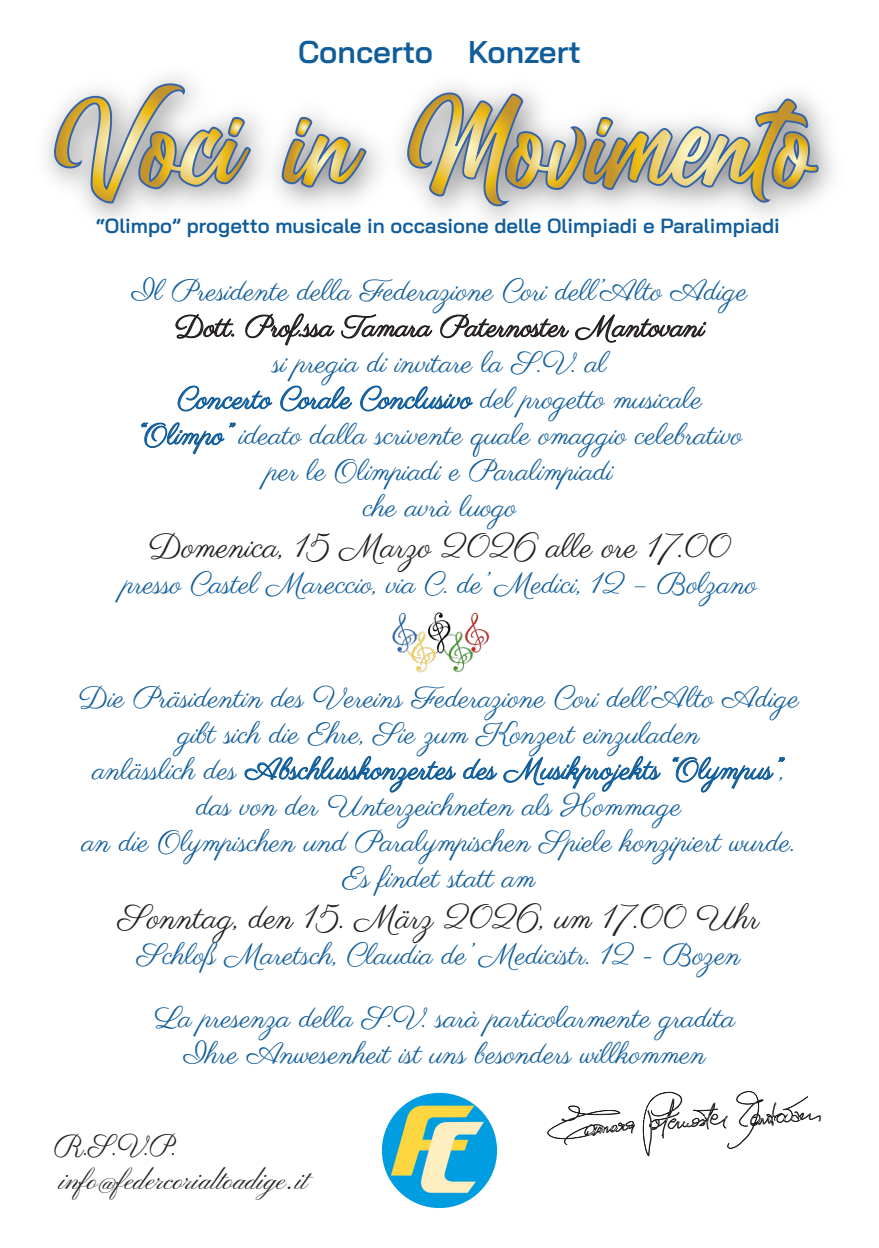
<style>
.page{position:relative;width:879px;height:1248px;background:#fff}
.page>*{position:absolute;margin:0;border:0;box-sizing:border-box;transform-origin:0 0}
.t1{font:34px "Parisienne";color:#231f20}
.t2{font:600 31.4px "Bai Jamjuree";color:#105d9b}
.t3{font:30px/36px "Parisienne";color:#105d9b;text-align:center}
.t4{font:30px "Parisienne";color:#231f20}
.t5{font:30px "Parisienne";color:#231f20;scale:.94 1}
.t6{font:28px "Pinyon Script";color:#231f20}
.t7{font:600 20.4px "Bai Jamjuree";color:#105d9b}
</style>
<div class="page">
<img style="left:46px;top:76px;width:787px;height:146px">
<svg style="left:55px;top:82px;width:196px;height:123px"></svg>
<svg style="left:281px;top:115px;width:86px;height:74px"></svg>
<svg style="left:406px;top:92px;width:414px;height:115px"></svg>
<svg style="left:244px;top:756px;width:212px;height:36px"></svg>
<svg style="left:463px;top:758px;width:34px;height:22px"></svg>
<svg style="left:503px;top:756px;width:158px;height:35px"></svg>
<svg style="left:672px;top:756px;width:113px;height:36px"></svg>
<svg style="left:175px;top:314px;width:59px;height:25px"></svg>
<svg style="left:245px;top:313px;width:90px;height:33px"></svg>
<svg style="left:341px;top:314px;width:91px;height:24px"></svg>
<svg style="left:440px;top:313px;width:129px;height:25px"></svg>
<svg style="left:575px;top:314px;width:131px;height:29px"></svg>
<svg style="left:178px;top:385px;width:95px;height:26px"></svg>
<svg style="left:280px;top:385px;width:72px;height:26px"></svg>
<svg style="left:360px;top:385px;width:113px;height:26px"></svg>
<svg style="left:141px;top:422px;width:95px;height:33px"></svg>
<svg style="left:547px;top:1105px;width:88px;height:39px"></svg>
<svg style="left:643px;top:1091px;width:178px;height:65px"></svg>
<img style="left:382px;top:1092px;width:115px;height:115px;border-radius:58px">
<img style="left:392px;top:612px;width:98px;height:61px">
<p class="t2" style="left:298px;top:34px;width:284px">Concerto Konzert</p>
<p class="t7" style="left:96px;top:214px;width:685px">“Olimpo” progetto musicale in occasione delle Olimpiadi e Paralimpiadi</p>
<p class="t3" style="left:132px;top:275px;width:617px">Il Presidente della Federazione Cori dell’Alto Adige</p>
<p class="t4" style="left:175px;top:308px;width:531px">Dott. Prof.ssa Tamara Paternoster Mantovani</p>
<p class="t3" style="left:137px;top:347px;width:607px">si pregia di invitare la S.V. al<br>Concerto Corale Conclusivo del progetto musicale “Olimpo” ideato dalla scrivente quale omaggio celebrativo per le Olimpiadi e Paralimpiadi<br>che avrà luogo</p>
<p class="t1" style="left:149px;top:526px;width:583px">Domenica, 15 Marzo 2026 alle ore 17.00</p>
<p class="t3" style="left:123px;top:568px;width:635px">presso Castel Mareccio, via C. de’ Medici, 12 – Bolzano</p>
<p class="t3" style="left:79px;top:681px;width:722px">Die Präsidentin des Vereins Federazione Cori dell’Alto Adige gibt sich die Ehre, Sie zum Konzert einzuladen<br>anlässlich des Abschlusskonzertes des Musikprojekts “Olympus”, das von der Unterzeichneten als Hommage<br>an die Olympischen und Paralympischen Spiele konzipiert wurde.<br>Es findet statt am</p>
<p class="t1" style="left:118px;top:896px;width:643px">Sonntag, den 15. März 2026, um 17.00 Uhr</p>
<p class="t3" style="left:137px;top:924px;width:605px;line-height:63.2px">Schloß Maretsch, Claudia de’ Medicistr. 12 - Bozen<br>La presenza della S.V. sarà particolarmente gradita</p>
<p class="t3" style="left:184px;top:1037px;width:523px">Ihre Anwesenheit ist uns besonders willkommen</p>
<p class="t5" style="left:54px;top:1127px;width:132px">R.S.V.P.</p>
<p class="t6" style="left:60px;top:1164px;width:250px">info@federcorialtoadige.it</p>
</div>
